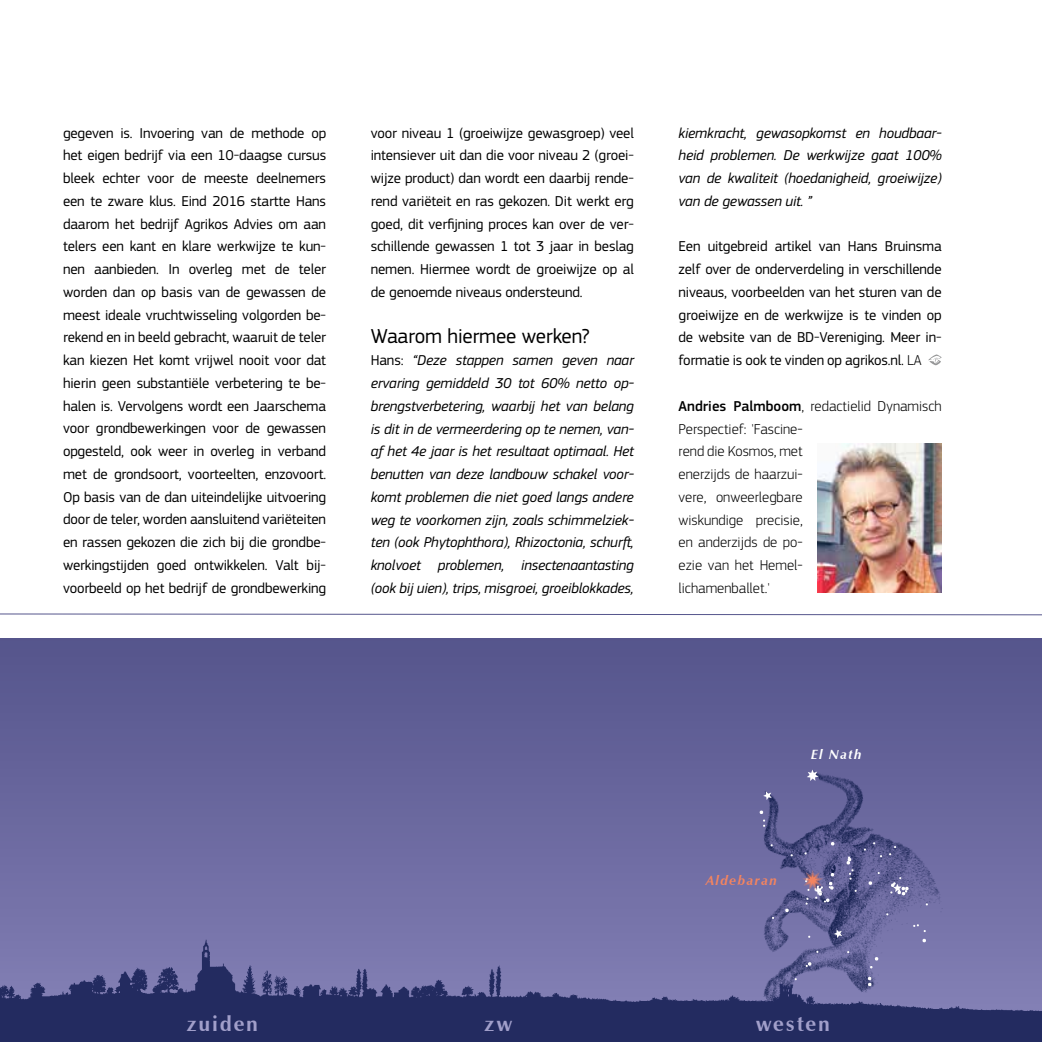
<style>
.page{position:relative;width:1042px;height:1042px;background:#fff}
.page>*{position:absolute;margin:0;border:0;box-sizing:border-box;transform-origin:0 0}
.t1{font:21px "PF Square Sans Pro";letter-spacing:-.01em;color:#000}
.t2{font:700 21px "Zapf Humanist 601 BT";letter-spacing:.09em;color:#a19fca}
.t3{font:14.88px/22.8px "PF Square Sans Pro";letter-spacing:-.01em;color:#000;text-align:justify}
.t4{font:italic 14.88px/22.8px "PF Square Sans Pro";letter-spacing:-.01em;color:#000;text-align:justify}
.t5{font:300 14.88px/22.8px "PF Square Sans Pro";color:#000}
.t6{font:italic 700 13.3px "Zapf Humanist 601 BT";letter-spacing:.1em;color:#f38460}
.t7{font:italic 700 13.3px "Zapf Humanist 601 BT";letter-spacing:.1em;color:#fff}
.s1{font-style:normal}
.s2{font-weight:300}
.s3{font-weight:500}
</style>
<div class="page">
<svg style="left:928px;top:354px;width:13px;height:11px"></svg>
<svg style="left:0;top:638px;width:1042px;height:295px;background:#65639a"></svg>
<img style="left:700px;top:741px;width:266px;height:192px">
<svg style="left:759px;top:810px;width:6px;height:17px"></svg>
<svg style="left:830px;top:842px;width:4px;height:4px"></svg>
<svg style="left:868px;top:881px;width:4px;height:4px"></svg>
<svg style="left:846px;top:856px;width:7px;height:24px"></svg>
<svg style="left:913px;top:924px;width:13px;height:8px"></svg>
<svg style="left:889px;top:846px;width:7px;height:9px"></svg>
<svg style="left:785px;top:908px;width:4px;height:4px"></svg>
<svg style="left:763px;top:791px;width:8px;height:9px"></svg>
<svg style="left:834px;top:929px;width:8px;height:4px"></svg>
<svg style="left:807px;top:769px;width:11px;height:12px"></svg>
<svg style="left:890px;top:877px;width:19px;height:18px"></svg>
<img style="left:0;top:933px;width:1042px;height:65px">
<div style="left:0;top:998px;width:1042px;height:44px;background:#232b60"></div>
<svg style="left:802px;top:870px;width:32px;height:35px"></svg>
<img style="left:817px;top:444px;width:124px;height:149px">
<svg style="left:0;top:613px;width:1042px;height:3px"></svg>
<p class="t3" style="left:63px;top:122px;width:265px">gegeven is. Invoering van de methode op het eigen bedrijf via een 10-daagse cursus bleek echter voor de meeste deelnemers een te zware klus. Eind 2016 startte Hans daarom het bedrijf Agrikos Advies om aan telers een kant en klare werkwijze te kun&shy;nen aanbieden. In overleg met de teler worden dan op basis van de gewassen de meest ideale vruchtwisseling volgorden be&shy;rekend en in beeld gebracht, waaruit de teler kan kiezen Het komt vrijwel nooit voor dat hierin geen substantiële verbetering te be&shy;halen is. Vervolgens wordt een Jaarschema voor grondbewerkingen voor de gewassen opgesteld, ook weer in overleg in verband met de grondsoort, voorteelten, enzovoort.<br>Op basis van de dan uiteindelijke uitvoering door de teler, worden aansluitend variëteiten en rassen gekozen die zich bij die grondbe&shy;werkingstijden goed ontwikkelen. Valt bij&shy;voorbeeld op het bedrijf de grondbewerking</p>
<p class="t3" style="left:371px;top:121px;width:265px">voor niveau 1 (groeiwijze gewasgroep) veel intensiever uit dan die voor niveau 2 (groei&shy;wijze product) dan wordt een daarbij rende&shy;rend variëteit en ras gekozen. Dit werkt erg goed, dit verfijning proces kan over de ver&shy;schillende gewassen 1 tot 3 jaar in beslag nemen. Hiermee wordt de groeiwijze op al de genoemde niveaus ondersteund.</p>
<h1 class="t1" style="left:371px;top:323px;width:220px">Waarom hiermee werken?</h1>
<p class="t4" style="left:371px;top:349px;width:265px"><span class="s1">Hans:</span> “Deze stappen samen geven naar ervaring gemiddeld 30 tot 60% netto op&shy;brengstverbetering, waarbij het van belang is dit in de vermeerdering op te nemen, van&shy;af het 4e jaar is het resultaat optimaal. Het benutten van deze landbouw schakel voor&shy;komt problemen die niet goed langs andere weg te voorkomen zijn, zoals schimmelziek&shy;ten (ook Phytophthora), Rhizoctonia, schurft, knolvoet problemen, insectenaantasting (ook bij uien), trips, misgroei, groeiblokkades,</p>
<p class="t4" style="left:678px;top:121px;width:265px">kiemkracht, gewasopkomst en houdbaar&shy;heid problemen. De werkwijze gaat 100% van de kwaliteit (hoedanigheid, groeiwijze) van de gewassen uit. ”</p>
<p class="t3" style="left:678px;top:235px;width:265px">Een uitgebreid artikel van Hans Bruinsma zelf over de onderverdeling in verschillende niveaus, voorbeelden van het sturen van de groeiwijze en de werkwijze is te vinden op de website van de BD-Vereniging. Meer in&shy;formatie is ook te vinden op agrikos.nl. <span class="s2">LA</span></p>
<p class="t5" style="left:678px;top:394px;width:265px"><span class="s3">Andries Palmboom</span>, redactielid Dynamisch<br>Perspectief: 'Fascine-<br>rend die Kosmos, met<br>enerzijds de haarzui-<br>vere, onweerlegbare<br>wiskundige precisie,<br>en anderzijds de po-<br>ëzie van het Hemel-<br>lichamenballet.'</p>
<p class="t7" style="left:811px;top:746px;width:52px">El Nath</p>
<p class="t6" style="left:706px;top:872px;width:72px">Aldebaran</p>
<h1 class="t2" style="left:187px;top:1010px;width:73px">zuiden</h1>
<h1 class="t2" style="left:484px;top:1010px;width:29px">zw</h1>
<h1 class="t2" style="left:756px;top:1010px;width:75px">westen</h1>
</div>
